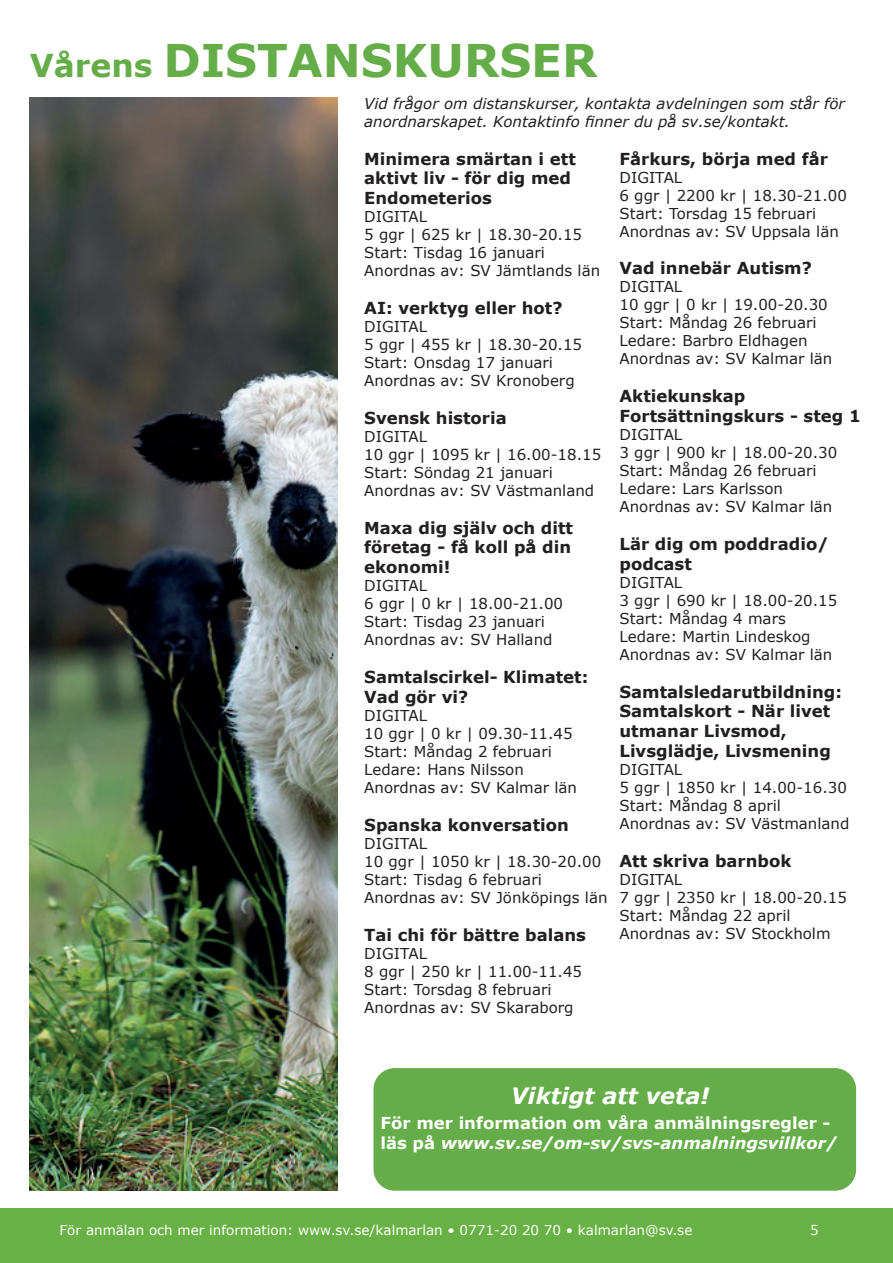
<style>
.page{position:relative;width:893px;height:1263px;background:#fff}
.page>*{position:absolute;margin:0;border:0;box-sizing:border-box;transform-origin:0 0}
.t1{font:700 45px "Verdana";color:#65ad48}
.t2{font:italic 700 22.5px "Verdana";color:#fff}
.t3{font:700 16.5px/19.8px "Verdana";color:#231f20}
.t4{font:700 16.5px/19.8px "Verdana";color:#fff}
.t5{font:15px/18px "Verdana";color:#231f20}
.t6{font:italic 15px/18px "Verdana";color:#231f20}
.t7{font:13.5px "Verdana";color:#fff}
.s1{font-size:31.5px}
.s2{font-style:italic}
</style>
<div class="page">
<div style="left:0;top:1209px;width:893px;height:54px;background:#68b144"></div>
<img style="left:30px;top:97px;width:307px;height:1094px">
<div style="left:373px;top:1068px;width:483px;height:123px;background:#65ad48;border-radius:21px"></div>
<h1 class="t1" style="left:30px;top:29px;width:569px"><span class="s1">Vårens</span> DISTANSKURSER</h1>
<p class="t6" style="left:364px;top:94px;width:482px">Vid frågor om distanskurser, kontakta avdelningen som står för anordnarskapet. Kontaktinfo finner du på sv.se/kontakt.</p>
<p class="t3" style="left:364px;top:148px;width:213px">Minimera smärtan i ett aktivt liv - för dig med<br>Endometerios</p>
<p class="t5" style="left:364px;top:208px;width:237px">DIGITAL<br>5 ggr | 625 kr | 18.30-20.15<br>Start: Tisdag 16 januari<br>Anordnas av: SV Jämtlands län</p>
<p class="t3" style="left:364px;top:298px;width:200px">AI: verktyg eller hot?</p>
<p class="t5" style="left:364px;top:317px;width:219px">DIGITAL<br>5 ggr | 455 kr | 18.30-20.15<br>Start: Onsdag 17 januari<br>Anordnas av: SV Kronoberg</p>
<p class="t3" style="left:364px;top:408px;width:144px">Svensk historia</p>
<p class="t5" style="left:364px;top:427px;width:238px">DIGITAL<br>10 ggr | 1095 kr | 16.00-18.15<br>Start: Söndag 21 januari<br>Anordnas av: SV Västmanland</p>
<p class="t3" style="left:364px;top:517px;width:210px">Maxa dig själv och ditt företag - få koll på din ekonomi!</p>
<p class="t5" style="left:364px;top:577px;width:200px">DIGITAL<br>6 ggr | 0 kr | 18.00-21.00<br>Start: Tisdag 23 januari<br>Anordnas av: SV Halland</p>
<p class="t3" style="left:364px;top:667px;width:226px">Samtalscirkel- Klimatet:<br>Vad gör vi?</p>
<p class="t5" style="left:364px;top:706px;width:214px">DIGITAL<br>10 ggr | 0 kr | 09.30-11.45<br>Start: Måndag 2 februari<br>Ledare: Hans Nilsson<br>Anordnas av: SV Kalmar län</p>
<p class="t3" style="left:364px;top:814px;width:206px">Spanska konversation</p>
<p class="t5" style="left:364px;top:834px;width:245px">DIGITAL<br>10 ggr | 1050 kr | 18.30-20.00<br>Start: Tisdag 6 februari<br>Anordnas av: SV Jönköpings län</p>
<p class="t3" style="left:364px;top:924px;width:223px">Tai chi för bättre balans</p>
<p class="t5" style="left:364px;top:944px;width:219px">DIGITAL<br>8 ggr | 250 kr | 11.00-11.45<br>Start: Torsdag 8 februari<br>Anordnas av: SV Skaraborg</p>
<p class="t3" style="left:619px;top:148px;width:210px">Fårkurs, börja med får</p>
<p class="t5" style="left:619px;top:168px;width:229px">DIGITAL<br>6 ggr | 2200 kr | 18.30-21.00<br>Start: Torsdag 15 februari<br>Anordnas av: SV Uppsala län</p>
<p class="t3" style="left:619px;top:258px;width:194px">Vad innebär Autism?</p>
<p class="t5" style="left:619px;top:278px;width:214px">DIGITAL<br>10 ggr | 0 kr | 19.00-20.30<br>Start: Måndag 26 februari<br>Ledare: Barbro Eldhagen<br>Anordnas av: SV Kalmar län</p>
<p class="t3" style="left:619px;top:386px;width:243px">Aktiekunskap<br>Fortsättningskurs - steg 1</p>
<p class="t5" style="left:619px;top:425px;width:219px">DIGITAL<br>3 ggr | 900 kr | 18.00-20.30<br>Start: Måndag 26 februari<br>Ledare: Lars Karlsson<br>Anordnas av: SV Kalmar län</p>
<p class="t3" style="left:619px;top:534px;width:211px">Lär dig om poddradio/ podcast</p>
<p class="t5" style="left:619px;top:573px;width:219px">DIGITAL<br>3 ggr | 690 kr | 18.00-20.15<br>Start: Måndag 4 mars<br>Ledare: Martin Lindeskog<br>Anordnas av: SV Kalmar län</p>
<p class="t3" style="left:619px;top:681px;width:224px">Samtalsledarutbildning:<br>Samtalskort - När livet utmanar Livsmod,<br>Livsglädje, Livsmening</p>
<p class="t5" style="left:619px;top:760px;width:231px">DIGITAL<br>5 ggr | 1850 kr | 14.00-16.30<br>Start: Måndag 8 april<br>Anordnas av: SV Västmanland</p>
<p class="t3" style="left:619px;top:850px;width:174px">Att skriva barnbok</p>
<p class="t5" style="left:619px;top:870px;width:229px">DIGITAL<br>7 ggr | 2350 kr | 18.00-20.15<br>Start: Måndag 22 april<br>Anordnas av: SV Stockholm</p>
<h2 class="t2" style="left:511px;top:1079px;width:200px">Viktigt att veta!</h2>
<p class="t4" style="left:380px;top:1113px;width:458px">För mer information om våra anmälningsregler - läs på <span class="s2">www.sv.se/om-sv/svs-anmalningsvillkor/</span></p>
<p class="t7" style="left:60px;top:1221px;width:634px">För anmälan och mer information: www.sv.se/kalmarlan • 0771-20 20 70 • kalmarlan@sv.se</p>
<p class="t7" style="left:810px;top:1221px;width:10px">5</p>
</div>
